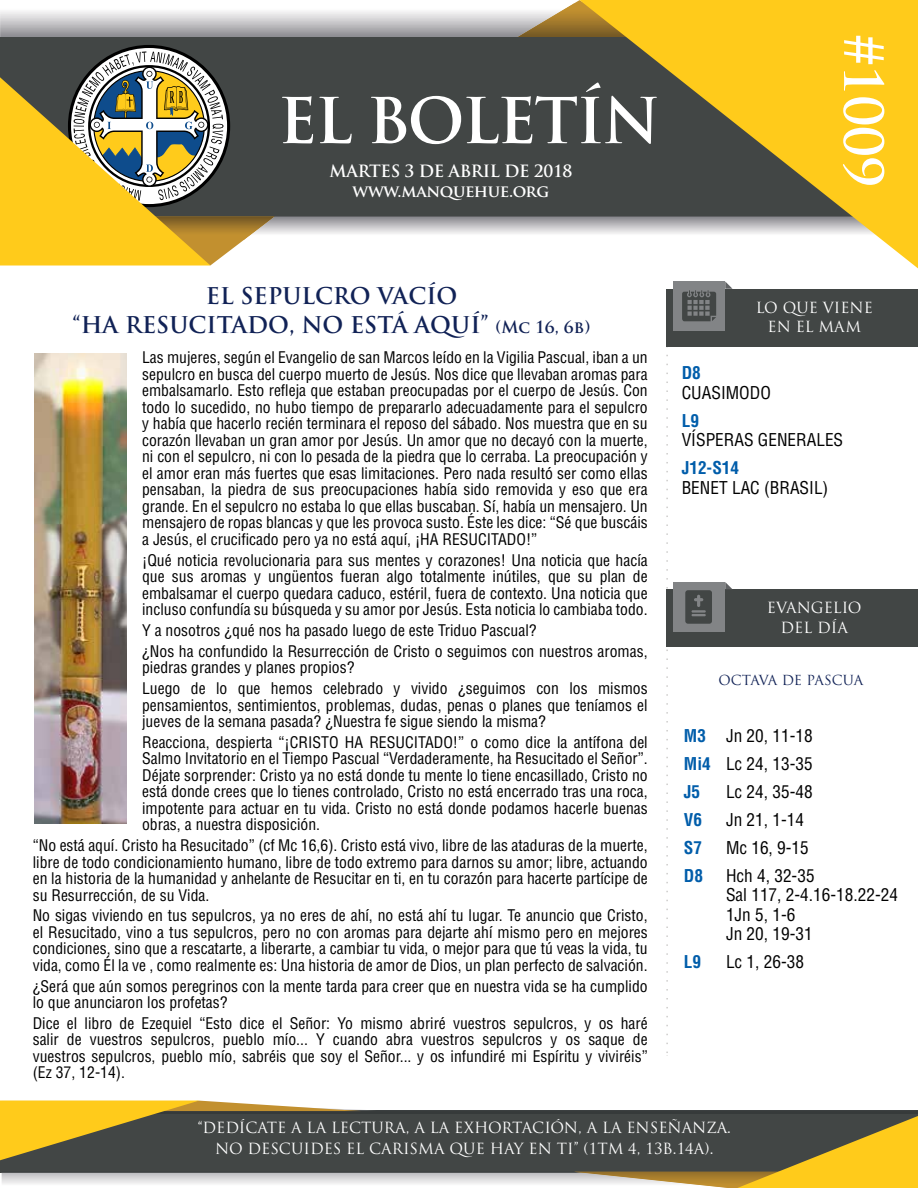
<style>
.page{position:relative;width:918px;height:1188px;background:#fff}
.page>*{position:absolute;margin:0;border:0;box-sizing:border-box;transform-origin:0 0}
.t1{font:700 61.5px "Trajan Pro";letter-spacing:-.03em;color:#fff}
.t2{font:700 52.5px "Trajan Pro";color:#fff}
.t3{font:700 22.5px/28.5px "Trajan Pro";color:#112256;text-align:center}
.t4{font:condensed 17.25px/28px "Helvetica LT Std";color:#000}
.t5{font:700 condensed 17.25px/28px "Helvetica LT Std";color:#005daa}
.t6{font:700 16.5px/20px "Trajan Pro";letter-spacing:-.02em;color:#fff;text-align:center}
.t7{font:condensed 15.6px/16.5px "Helvetica LT Std";color:#000;text-align:justify}
.t8{font:15px/21px "Trajan Pro";color:#fff;text-align:center}
.t9{font:13.5px "Trajan Pro";letter-spacing:-.01em;color:#112256}
.s1{font-size:16.5px}
</style>
<div class="page">
<svg style="left:666px;top:346px;width:2px;height:710px"></svg>
<svg style="left:0;top:1100px;width:918px;height:88px;background:#857e60"></svg>
<div style="left:0;top:37px;width:916px;height:180px;background:#424645"></div>
<svg style="left:0;top:0;width:579px;height:37px"></svg>
<svg style="left:579px;top:0;width:339px;height:268px;background:#f4c426"></svg>
<svg style="left:0;top:45px;width:916px;height:221px"></svg>
<div style="left:666px;top:289px;width:252px;height:57px;background:#424645"></div>
<div style="left:673px;top:281px;width:52px;height:50px;background:#828486"></div>
<svg style="left:682px;top:290px;width:34px;height:31px"></svg>
<svg style="left:725px;top:281px;width:8px;height:8px"></svg>
<div style="left:666px;top:589px;width:252px;height:58px;background:#424645"></div>
<div style="left:673px;top:582px;width:52px;height:49px;background:#828486"></div>
<svg style="left:725px;top:582px;width:7px;height:7px"></svg>
<svg style="left:685px;top:590px;width:27px;height:34px"></svg>
<img style="left:35px;top:353px;width:91px;height:471px">
<h1 class="t1" style="left:278px;top:82px;width:384px">EL BOLETÍN</h1>
<p class="t6" style="left:330px;top:162px;width:245px">MARTES 3 DE ABRIL DE 2018 www.manquehue.org</p>
<h2 class="t2" style="left:896px;top:34px;width:155px;rotate:90deg">#1009</h2>
<h3 class="t3" style="left:73px;top:282px;width:519px">EL SEPULCRO VACÍO<br>“HA RESUCITADO, NO ESTÁ AQUÍ” <span class="s1">(Mc 16, 6b)</span></h3>
<p class="t7" style="left:142px;top:349px;width:507px">Las mujeres, según el Evangelio de san Marcos leído en la Vigilia Pascual, iban a un sepulcro en busca del cuerpo muerto de Jesús. Nos dice que llevaban aromas para embalsamarlo. Esto refleja que estaban preocupadas por el cuerpo de Jesús. Con todo lo sucedido, no hubo tiempo de prepararlo adecuadamente para el sepulcro y había que hacerlo recién terminara el reposo del sábado. Nos muestra que en su corazón llevaban un gran amor por Jesús. Un amor que no decayó con la muerte, ni con el sepulcro, ni con lo pesada de la piedra que lo cerraba. La preocupación y el amor eran más fuertes que esas limitaciones. Pero nada resultó ser como ellas pensaban, la piedra de sus preocupaciones había sido removida y eso que era grande. En el sepulcro no estaba lo que ellas buscaban. Sí, había un mensajero. Un mensajero de ropas blancas y que les provoca susto. Éste les dice: “Sé que buscáis a Jesús, el crucificado pero ya no está aquí, ¡HA RESUCITADO!”</p>
<p class="t7" style="left:142px;top:552px;width:507px">¡Qué noticia revolucionaria para sus mentes y corazones! Una noticia que hacía que sus aromas y ungüentos fueran algo totalmente inútiles, que su plan de embalsamar el cuerpo quedara caduco, estéril, fuera de contexto. Una noticia que incluso confundía su búsqueda y su amor por Jesús. Esta noticia lo cambiaba todo.</p>
<p class="t7" style="left:142px;top:620px;width:507px;line-height:20.7px">Y a nosotros ¿qué nos ha pasado luego de este Triduo Pascual?<br>¿Nos ha confundido la Resurrección de Cristo o seguimos con nuestros aromas,</p>
<p class="t7" style="left:142px;top:657px;width:507px;line-height:20.7px">piedras grandes y planes propios?<br>Luego de lo que hemos celebrado y vivido ¿seguimos con los mismos</p>
<p class="t7" style="left:142px;top:696px;width:507px">pensamientos, sentimientos, problemas, dudas, penas o planes que teníamos el jueves de la semana pasada? ¿Nuestra fe sigue siendo la misma?</p>
<p class="t7" style="left:142px;top:734px;width:507px">Reacciona, despierta “¡CRISTO HA RESUCITADO!” o como dice la antífona del Salmo Invitatorio en el Tiempo Pascual “Verdaderamente, ha Resucitado el Señor”.<br>Déjate sorprender: Cristo ya no está donde tu mente lo tiene encasillado, Cristo no está donde crees que lo tienes controlado, Cristo no está encerrado tras una roca, impotente para actuar en tu vida. Cristo no está donde podamos hacerle buenas obras, a nuestra disposición.</p>
<p class="t7" style="left:33px;top:837px;width:617px">“No está aquí. Cristo ha Resucitado” (cf Mc 16,6). Cristo está vivo, libre de las ataduras de la muerte, libre de todo condicionamiento humano, libre de todo extremo para darnos su amor; libre, actuando en la historia de la humanidad y anhelante de Resucitar en ti, en tu corazón para hacerte partícipe de su Resurrección, de su Vida.</p>
<p class="t7" style="left:33px;top:907px;width:617px">No sigas viviendo en tus sepulcros, ya no eres de ahí, no está ahí tu lugar. Te anuncio que Cristo, el Resucitado, vino a tus sepulcros, pero no con aromas para dejarte ahí mismo pero en mejores condiciones, sino que a rescatarte, a liberarte, a cambiar tu vida, o mejor para que tú veas la vida, tu vida, como Él la ve , como realmente es: Una historia de amor de Dios, un plan perfecto de salvación.</p>
<p class="t7" style="left:33px;top:978px;width:616px">¿Será que aún somos peregrinos con la mente tarda para creer que en nuestra vida se ha cumplido lo que anunciaron los profetas?</p>
<p class="t7" style="left:33px;top:1015px;width:617px">Dice el libro de Ezequiel “Esto dice el Señor: Yo mismo abriré vuestros sepulcros, y os haré salir de vuestros sepulcros, pueblo mío... Y cuando abra vuestros sepulcros y os saque de vuestros sepulcros, pueblo mío, sabréis que soy el Señor... y os infundiré mi Espíritu y viviréis” (Ez 37, 12-14).</p>
<p class="t8" style="left:756px;top:299px;width:119px;line-height:18.5px">LO QUE VIENE<br>EN EL MAM</p>
<p class="t5" style="left:682px;top:359px;width:21px">D8</p>
<p class="t4" style="left:682px;top:378px;width:91px">CUASIMODO</p>
<p class="t5" style="left:682px;top:406px;width:19px">L9</p>
<p class="t4" style="left:682px;top:426px;width:163px">VÍSPERAS GENERALES</p>
<p class="t5" style="left:682px;top:454px;width:59px">J12-S14</p>
<p class="t4" style="left:682px;top:473px;width:148px">BENET LAC (BRASIL)</p>
<p class="t8" style="left:767px;top:598px;width:96px;line-height:19.5px">EVANGELIO<br>DEL DÍA</p>
<p class="t9" style="left:719px;top:672px;width:146px">OCTAVA DE PASCUA</p>
<p class="t5" style="left:684px;top:721px;width:28px">M3<br>Mi4<br>J5<br>V6<br>S7<br>D8</p>
<p class="t5" style="left:684px;top:948px;width:19px">L9</p>
<p class="t4" style="left:726px;top:722px;width:90px">Jn 20, 11-18<br>Lc 24, 13-35<br>Lc 24, 35-48<br>Jn 21, 1-14<br>Mc 16, 9-15<br>Hch 4, 32-35</p>
<p class="t4" style="left:726px;top:885px;width:173px;line-height:19.5px">Sal 117, 2-4.16-18.22-24<br>1Jn 5, 1-6<br>Jn 20, 19-31</p>
<p class="t4" style="left:726px;top:948px;width:80px">Lc 1, 26-38</p>
<p class="t8" style="left:198px;top:1117px;width:535px">“DEDÍCATE A LA LECTURA, A LA EXHORTACIÓN, A LA ENSEÑANZA.<br>NO DESCUIDES EL CARISMA QUE HAY EN TI” (1TM 4, 13B.14A).</p>
</div>
